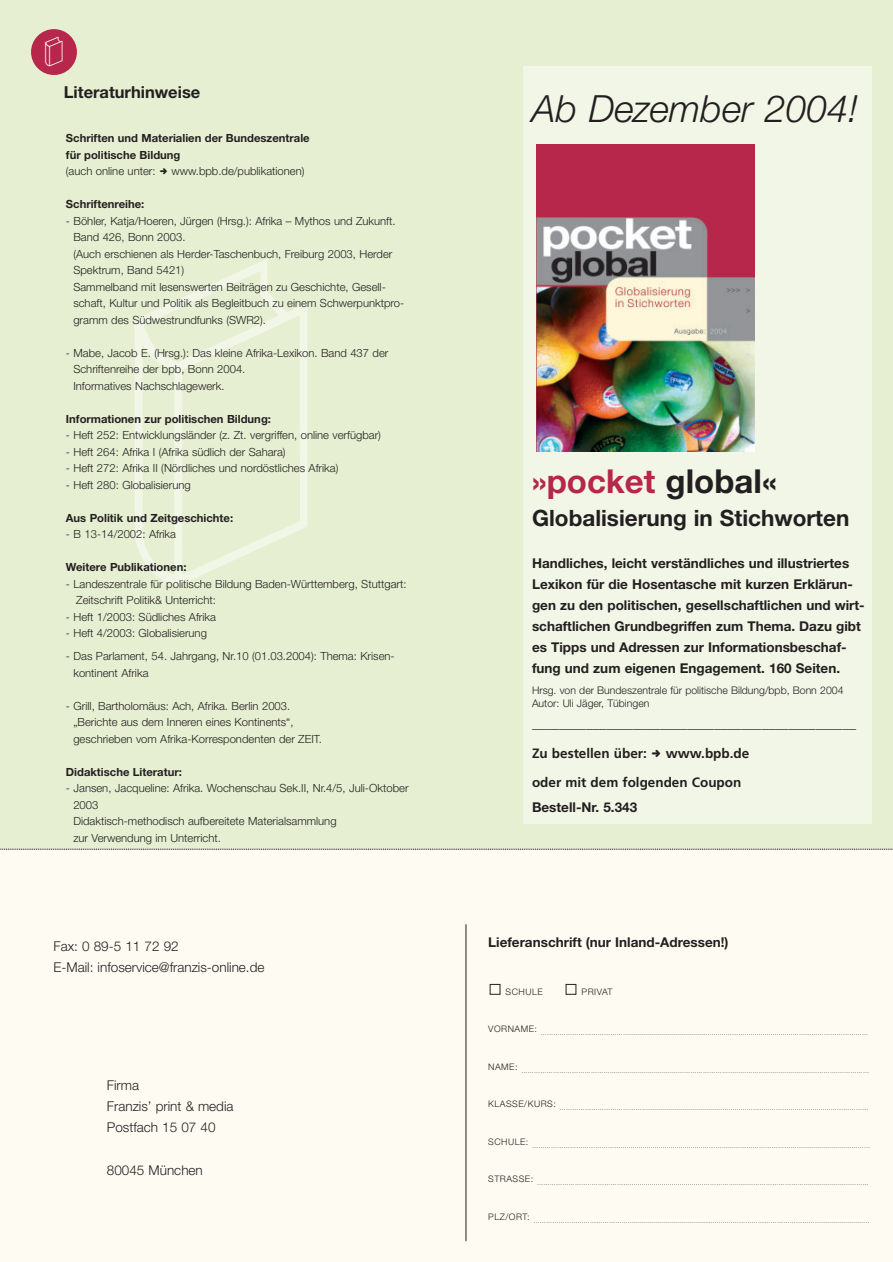
<style>
.page{position:relative;width:893px;height:1262px;background:#fff}
.page>*{position:absolute;margin:0;border:0;box-sizing:border-box;transform-origin:0 0}
.t1{font:italic 300 37.5px "Helvetica Neue";color:#231f20}
.t2{font:700 33px "Helvetica Neue";color:#b6274b}
.t3{font:700 22.5px "Helvetica Neue";color:#231f20}
.t4{font:700 16.5px "Helvetica Neue";color:#231f20}
.t5{font:700 13.5px/21px "Helvetica Neue";color:#231f20}
.t6{font:300 13.5px/21px "Helvetica Neue";color:#231f20}
.t7{font:700 13.5px/29.5px "Frutiger";color:#231f20}
.t8{font:300 11.25px/16.5px "Helvetica Neue";color:#231f20}
.t9{font:700 11.25px/16.5px "Helvetica Neue";color:#231f20}
.t10{font:300 10.5px/13.5px "Helvetica Neue";color:#231f20}
.t11{font:300 9px "Helvetica Neue";letter-spacing:.055em;color:#231f20}
.t12{font:300 6px "Helvetica Neue";color:#231f20}
.s1{color:#231f20}
</style>
<div class="page">
<div style="left:0;top:0;width:892px;height:904px;background:#e6efd1"></div>
<div style="left:0;top:849px;width:892px;height:413px;background:#fefcf2"></div>
<svg style="left:489px;top:983px;width:87px;height:12px"></svg>
<hr style="left:465px;top:924px;width:1px;height:317px;background:#231f20">
<svg style="left:0;top:849px;width:892px;height:1px"></svg>
<div style="left:31px;top:29px;width:46px;height:46px;background:#b6274b;border-radius:50%"></div>
<div style="left:523px;top:67px;width:349px;height:756px;background:#f1f6e6"></div>
<img style="left:536px;top:144px;width:218px;height:307px">
<h3 class="t4" style="left:64px;top:87px;width:138px">Literaturhinweise</h3>
<p class="t9" style="left:66px;top:131px;width:245px">Schriften und Materialien der Bundeszentrale für politische Bildung</p>
<p class="t8" style="left:66px;top:164px;width:91px">(auch online unter:</p>
<p class="t8" style="left:171px;top:164px;width:134px">www.bpb.de/publikationen)</p>
<p class="t9" style="left:66px;top:197px;width:80px">Schriftenreihe:</p>
<p class="t8" style="left:73px;top:213px;width:332px;text-indent:-7px">- Böhler, Katja/Hoeren, Jürgen (Hrsg.): Afrika – Mythos und Zukunft.<br>Band 426, Bonn 2003.<br>(Auch erschienen als Herder-Taschenbuch, Freiburg 2003, Herder Spektrum, Band 5421)<br>Sammelband mit lesenswerten Beiträgen zu Geschichte, Gesell&shy;schaft, Kultur und Politik als Begleitbuch zu einem Schwerpunktpro&shy;gramm des Südwestrundfunks (SWR2).</p>
<p class="t8" style="left:73px;top:345px;width:316px;text-indent:-7px">- Mabe, Jacob E. (Hrsg.): Das kleine Afrika-Lexikon. Band 437 der<br>Schriftenreihe der bpb, Bonn 2004.<br>Informatives Nachschlagewerk.</p>
<p class="t9" style="left:66px;top:411px;width:206px">Informationen zur politischen Bildung:</p>
<p class="t8" style="left:66px;top:428px;width:316px">- Heft 252: Entwicklungsländer (z. Zt. vergriffen, online verfügbar)</p>
<p class="t8" style="left:66px;top:444px;width:221px">- Heft 264: Afrika I (Afrika südlich der Sahara)</p>
<p class="t8" style="left:66px;top:461px;width:274px">- Heft 272: Afrika II (Nördliches und nordöstliches Afrika)</p>
<p class="t8" style="left:66px;top:477px;width:126px">- Heft 280: Globalisierung</p>
<p class="t9" style="left:66px;top:510px;width:169px">Aus Politik und Zeitgeschichte:</p>
<p class="t8" style="left:66px;top:527px;width:112px">- B 13-14/2002: Afrika</p>
<p class="t9" style="left:66px;top:560px;width:122px">Weitere Publikationen:</p>
<p class="t8" style="left:76px;top:576px;width:332px;text-indent:-10px">- Landeszentrale für politische Bildung Baden-Württemberg, Stuttgart:<br>Zeitschrift Politik&amp; Unterricht:</p>
<p class="t8" style="left:66px;top:609px;width:152px">- Heft 1/2003: Südliches Afrika</p>
<p class="t8" style="left:66px;top:626px;width:142px">- Heft 4/2003: Globalisierung</p>
<p class="t8" style="left:73px;top:649px;width:323px;text-indent:-7px">- Das Parlament, 54. Jahrgang, Nr.10 (01.03.2004): Thema: Krisen&shy;kontinent Afrika</p>
<p class="t8" style="left:73px;top:698px;width:250px;text-indent:-7px">- Grill, Bartholomäus: Ach, Afrika. Berlin 2003. „Berichte aus dem Inneren eines Kontinents“, geschrieben vom Afrika-Korrespondenten der ZEIT.</p>
<p class="t9" style="left:66px;top:764px;width:117px">Didaktische Literatur:</p>
<p class="t8" style="left:73px;top:781px;width:336px;text-indent:-7px">- Jansen, Jacqueline: Afrika. Wochenschau Sek.II, Nr.4/5, Juli-Oktober 2003<br>Didaktisch-methodisch aufbereitete Materialsammlung<br>zur Verwendung im Unterricht.</p>
<h1 class="t1" style="left:532px;top:95px;width:328px">Ab Dezember 2004!</h1>
<h2 class="t2" style="left:532px;top:469px;width:246px">»pocket <span class="s1">global«</span></h2>
<h3 class="t3" style="left:532px;top:509px;width:319px">Globalisierung in Stichworten</h3>
<p class="t5" style="left:532px;top:553px;width:334px">Handliches, leicht verständliches und illustriertes Lexikon für die Hosentasche mit kurzen Erklärun&shy;gen zu den politischen, gesellschaftlichen und wirt&shy;schaftlichen Grundbegriffen zum Thema. Dazu gibt es Tipps und Adressen zur Informationsbeschaf&shy;fung und zum eigenen Engagement. 160 Seiten.</p>
<p class="t10" style="left:532px;top:684px;width:313px">Hrsg. von der Bundeszentrale für politische Bildung/bpb, Bonn 2004<br>Autor: Uli Jäger, Tübingen</p>
<p class="t6" style="left:532px;top:714px;width:325px">________________________________________________</p>
<p class="t7" style="left:532px;top:739px;width:116px">Zu bestellen über:</p>
<p class="t7" style="left:532px;top:739px;width:219px;text-indent:134px">www.bpb.de oder mit dem folgenden Coupon</p>
<p class="t5" style="left:532px;top:798px;width:107px">Bestell-Nr. 5.343</p>
<p class="t6" style="left:53px;top:937px;width:212px">Fax: 0 89-5 11 72 92<br>E-Mail: infoservice@franzis-online.de</p>
<p class="t5" style="left:488px;top:932px;width:242px">Lieferanschrift (nur Inland-Adressen!)</p>
<p class="t11" style="left:505px;top:988px;width:39px">SCHULE</p>
<p class="t11" style="left:581px;top:988px;width:33px">PRIVAT</p>
<p class="t12" style="left:488px;top:1031px;width:381px"><sup>VORNAME:</sup> ……………………………………................................................………........................……...………………………</p>
<p class="t12" style="left:488px;top:1068px;width:382px"><sup>NAME:</sup> …………………………………….....................................………………….........……..........................……….......…………</p>
<p class="t12" style="left:488px;top:1106px;width:382px"><sup>KLASSE/KURS:</sup> …………………………………….....................................….........………..……….....................………………</p>
<p class="t12" style="left:488px;top:1143px;width:383px"><sup>SCHULE:</sup> …………………………………….........................................……….........…………………………........................………</p>
<p class="t12" style="left:488px;top:1181px;width:382px"><sup>STRASSE:</sup> ……………………..……………….....................................………….........……………………….......................………</p>
<p class="t12" style="left:488px;top:1218px;width:382px"><sup>PLZ/ORT:</sup> …………………...………………….....................................…….........……………………………………........................</p>
<p class="t6" style="left:107px;top:1076px;width:128px">Firma<br>Franzis’ print &amp; media<br>Postfach 15 07 40</p>
<p class="t6" style="left:107px;top:1160px;width:97px">80045 München</p>
</div>
